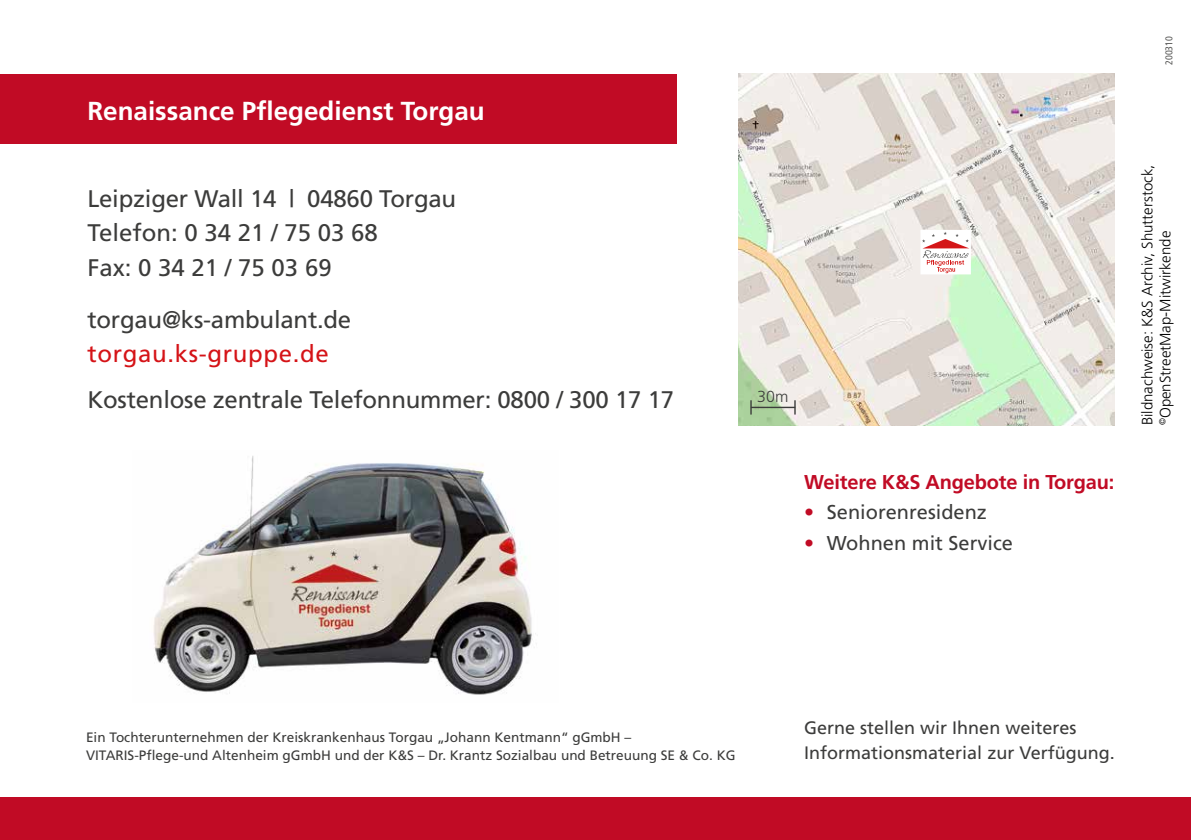
<style>
.page{position:relative;width:1191px;height:840px;background:#fff}
.page>*{position:absolute;margin:0;border:0;box-sizing:border-box;transform-origin:0 0}
.t1{font:700 26px "Frutiger";color:#fff}
.t2{font:24px/34px "Frutiger";letter-spacing:-.01em;color:#3c3c3b}
.t3{font:24px "Frutiger";letter-spacing:.03em;color:#d51317}
.t4{font:20px "Frutiger";color:#3c3c3b}
.t5{font:700 20px "Frutiger";letter-spacing:-.01em;color:#c10b25}
.t6{font:18px/25px "Frutiger";color:#3c3c3b}
.t7{font:300 16px "Frutiger";color:#3c3c3b}
.t8{font:300 15px/18px "Frutiger";color:#000}
.t9{font:13.6px/18px "Frutiger";color:#3c3c3b}
.t10{font:condensed 10px "Frutiger";color:#575756}
.s1{color:#c10b25}
</style>
<div class="page">
<img style="left:738px;top:74px;width:376px;height:351px">
<div style="left:0;top:74px;width:677px;height:69px;background:#c10b25"></div>
<div style="left:0;top:797px;width:1191px;height:42px;background:#c10b25"></div>
<img style="left:153px;top:456px;width:383px;height:239px">
<hr style="left:751px;top:406px;width:44px;height:2px;background:#3c3c3b">
<svg style="left:750px;top:400px;width:1px;height:14px"></svg>
<svg style="left:794px;top:400px;width:1px;height:14px"></svg>
<svg style="left:920px;top:230px;width:51px;height:44px"></svg>
<h1 class="t1" style="left:87px;top:96px;width:399px">Renaissance Pflegedienst Torgau</h1>
<h2 class="t2" style="left:87px;top:182px;width:370px">Leipziger Wall 14 | 04860 Torgau<br>Telefon: 0 34 21 / 75 03 68<br>Fax: 0 34 21 / 75 03 69</h2>
<h2 class="t2" style="left:87px;top:302px;width:265px">torgau@ks-ambulant.de</h2>
<h2 class="t3" style="left:87px;top:339px;width:243px">torgau.ks-gruppe.de</h2>
<h2 class="t2" style="left:87px;top:382px;width:588px">Kostenlose zentrale Telefonnummer: 0800 / 300 17 17</h2>
<p class="t10" style="left:1163px;top:65px;width:30px;rotate:-90deg">200310</p>
<p class="t7" style="left:757px;top:387px;width:33px">30m</p>
<h3 class="t5" style="left:804px;top:469px;width:312px">Weitere K&amp;S Angebote in Torgau:</h3>
<h3 class="t4" style="left:804px;top:500px;width:184px"><span class="s1">•</span> Seniorenresidenz</h3>
<h3 class="t4" style="left:804px;top:531px;width:210px"><span class="s1">•</span> Wohnen mit Service</h3>
<p class="t8" style="left:1138px;top:425px;width:262px;rotate:-90deg">Bildnachweise: K&amp;S Archiv, Shutterstock, <sup>©</sup>OpenStreetMap-Mitwirkende</p>
<p class="t9" style="left:86px;top:727px;width:651px">Ein Tochterunternehmen der Kreiskrankenhaus Torgau „Johann Kentmann“ gGmbH –<br>VITARIS-Pflege-und Altenheim gGmbH und der K&amp;S – Dr. Krantz Sozialbau und Betreuung SE &amp; Co. KG</p>
<h3 class="t6" style="left:804px;top:715px;width:312px">Gerne stellen wir Ihnen weiteres<br>Informationsmaterial zur Verfügung.</h3>
</div>
